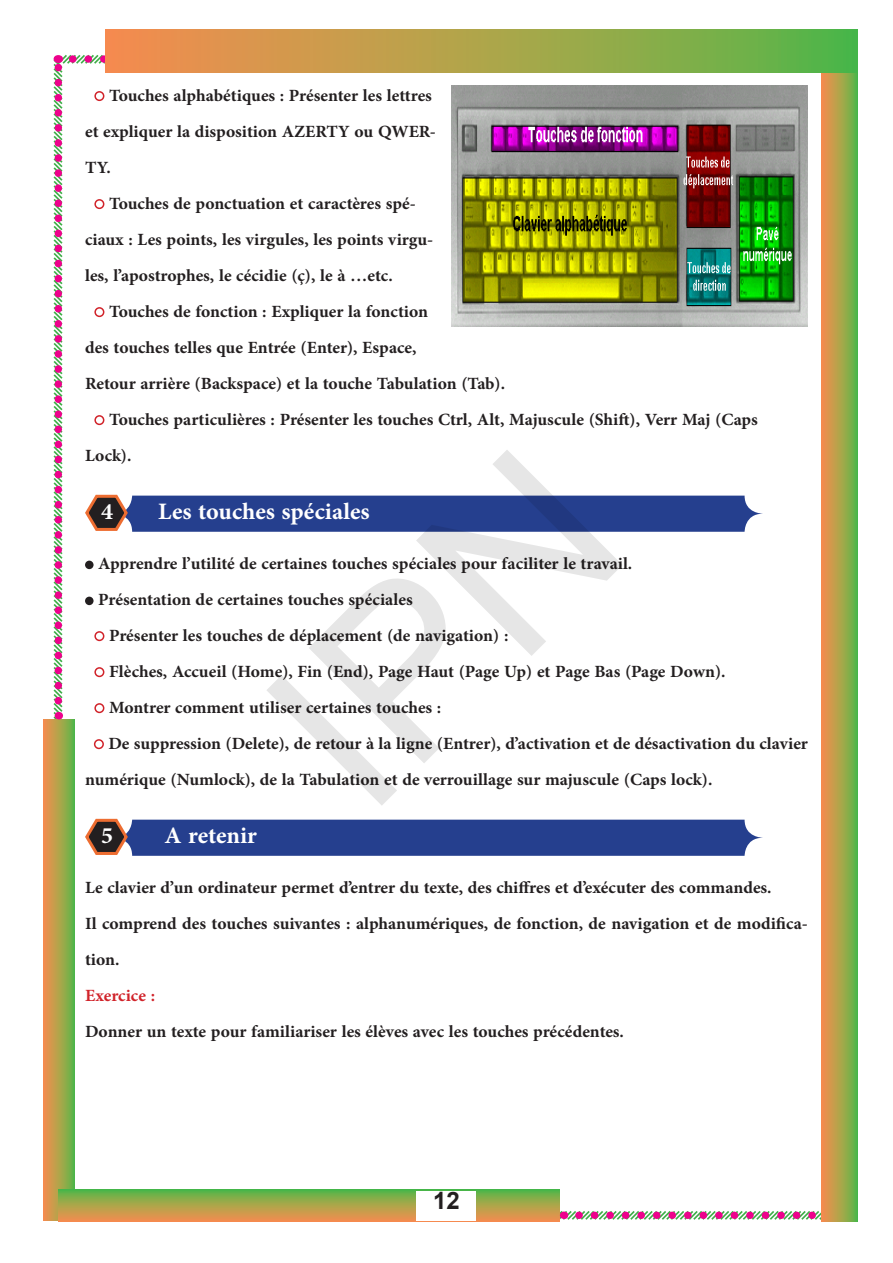
<style>
.page{position:relative;width:893px;height:1263px;background:#fff}
.page>*{position:absolute;margin:0;border:0;box-sizing:border-box;transform-origin:0 0}
.t1{font:700 33px "Adobe Arabic";color:#fff}
.t2{font:700 24px/36px "Adobe Arabic";color:#231f20}
.t3{font:700 24px "Adobe Arabic";color:#d1232a}
.t4{font:700 24px "Arial";color:#231f20}
</style>
<div class="page">
<div style="left:43px;top:719px;width:32px;height:501px;background:linear-gradient(to right,#fd8e4e,#61b648)"></div>
<div style="left:59px;top:1189px;width:501px;height:32px;background:linear-gradient(to bottom,#55b947,#f1914e)"></div>
<div style="left:417px;top:1191px;width:59px;height:30px;background:#fff"></div>
<svg style="left:579px;top:1211px;width:238px;height:8px"></svg>
<svg style="left:73px;top:55px;width:33px;height:8px"></svg>
<svg style="left:55px;top:55px;width:7px;height:646px;background:#bd7e98"></svg>
<div style="left:821px;top:29px;width:36px;height:1192px;background:linear-gradient(to right,#fe8d4f,#62b648)"></div>
<div style="left:106px;top:29px;width:751px;height:44px;background:linear-gradient(to right,#fc8e4e,#57b948)"></div>
<div style="left:94px;top:91px;width:10px;height:10px;border:2px solid #d1232a;border-radius:50%"></div>
<div style="left:94px;top:199px;width:10px;height:10px;border:2px solid #d1232a;border-radius:50%"></div>
<div style="left:94px;top:307px;width:10px;height:10px;border:2px solid #d1232a;border-radius:50%"></div>
<div style="left:94px;top:415px;width:10px;height:10px;border:2px solid #d1232a;border-radius:50%"></div>
<div style="left:114px;top:496px;width:649px;height:36px;background:#253f8e;border-radius:18px"></div>
<svg style="left:85px;top:494px;width:45px;height:38px"></svg>
<div style="left:85px;top:561px;width:9px;height:8px;background:#231f20;border-radius:50%"></div>
<div style="left:85px;top:597px;width:9px;height:8px;background:#231f20;border-radius:50%"></div>
<div style="left:94px;top:631px;width:10px;height:10px;border:2px solid #d1232a;border-radius:50%"></div>
<div style="left:94px;top:667px;width:10px;height:10px;border:2px solid #d1232a;border-radius:50%"></div>
<div style="left:94px;top:703px;width:10px;height:10px;border:2px solid #d1232a;border-radius:50%"></div>
<div style="left:94px;top:739px;width:10px;height:10px;border:2px solid #d1232a;border-radius:50%"></div>
<div style="left:114px;top:820px;width:649px;height:36px;background:#253f8e;border-radius:18px"></div>
<svg style="left:85px;top:818px;width:45px;height:38px"></svg>
<img style="left:452px;top:85px;width:356px;height:242px">
<svg style="left:266px;top:495px;width:356px;height:37px"></svg>
<p class="t2" style="left:85px;top:75px;width:352px;text-indent:24px">Touches alphabétiques : Présenter les lettres et expliquer la disposition AZERTY ou QWER-<br>TY.</p>
<p class="t2" style="left:85px;top:183px;width:350px;text-indent:24px">Touches de ponctuation et caractères spé&shy;ciaux : Les points, les virgules, les points virgu&shy;les, l’apostrophes, le cécidie (ç), le à …etc.</p>
<p class="t2" style="left:109px;top:291px;width:320px">Touches de fonction : Expliquer la fonction</p>
<p class="t2" style="left:85px;top:327px;width:333px">des touches telles que Entrée (Enter), Espace,</p>
<p class="t2" style="left:85px;top:363px;width:422px">Retour arrière (Backspace) et la touche Tabulation (Tab).</p>
<p class="t2" style="left:109px;top:399px;width:650px">Touches particulières : Présenter les touches Ctrl, Alt, Majuscule (Shift), Verr Maj (Caps</p>
<p class="t2" style="left:85px;top:435px;width:48px">Lock).</p>
<h1 class="t1" style="left:101px;top:488px;width:14px">4</h1>
<h1 class="t1" style="left:158px;top:488px;width:213px">Les touches spéciales</h1>
<p class="t2" style="left:98px;top:543px;width:536px">Apprendre l’utilité de certaines touches spéciales pour faciliter le travail.</p>
<p class="t2" style="left:98px;top:579px;width:316px">Présentation de certaines touches spéciales</p>
<p class="t2" style="left:109px;top:615px;width:401px">Présenter les touches de déplacement (de navigation) :</p>
<p class="t2" style="left:109px;top:651px;width:618px">Flèches, Accueil (Home), Fin (End), Page Haut (Page Up) et Page Bas (Page Down).</p>
<p class="t2" style="left:109px;top:687px;width:334px">Montrer comment utiliser certaines touches :</p>
<p class="t2" style="left:108px;top:723px;width:701px">De suppression (Delete), de retour à la ligne (Entrer), d’activation et de désactivation du clavier</p>
<p class="t2" style="left:85px;top:759px;width:629px">numérique (Numlock), de la Tabulation et de verrouillage sur majuscule (Caps lock).</p>
<h1 class="t1" style="left:101px;top:812px;width:14px">5</h1>
<h1 class="t1" style="left:165px;top:812px;width:94px">A retenir</h1>
<p class="t2" style="left:85px;top:867px;width:724px">Le clavier d’un ordinateur permet d’entrer du texte, des chiffres et d’exécuter des commandes.<br>Il comprend des touches suivantes : alphanumériques, de fonction, de navigation et de modifica&shy;tion.</p>
<p class="t3" style="left:85px;top:979px;width:72px">Exercice :</p>
<p class="t2" style="left:85px;top:1011px;width:540px">Donner un texte pour familiariser les élèves avec les touches précédentes.</p>
<p class="t4" style="left:433px;top:1183px;width:28px">12</p>
</div>
